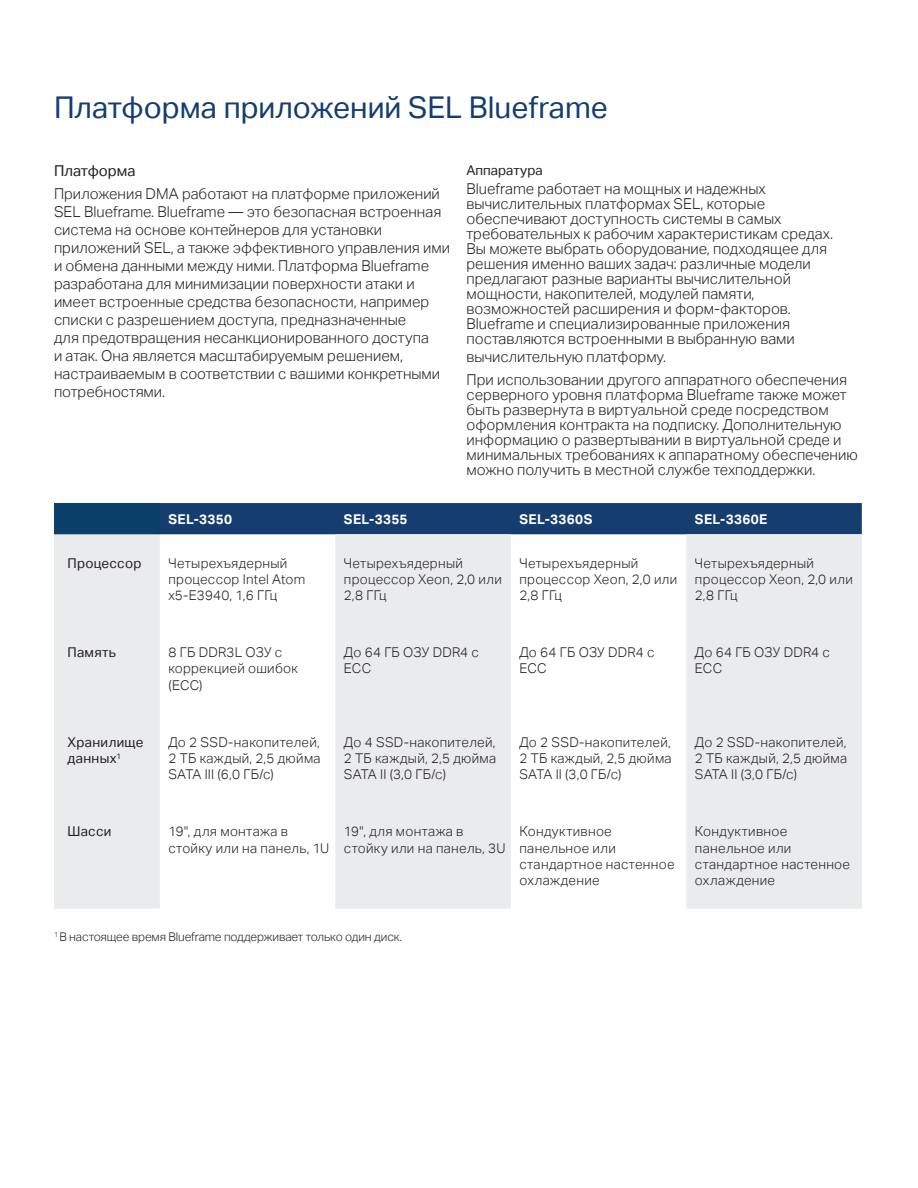
<style>
.page{position:relative;width:918px;height:1188px;background:#fff}
.page>*{position:absolute;margin:0;border:0;box-sizing:border-box;transform-origin:0 0}
.t1{font:30px "Aktiv Grotesk";color:#163d6f}
.t2{font:300 15px/15px "Aktiv Grotesk";color:#231f20}
.t3{font:15px "Aktiv Grotesk";color:#231f20}
.t4{font:300 13.5px/16.2px "Aktiv Grotesk";letter-spacing:.02em;color:#231f20}
.t5{font:13.5px/16.2px "Aktiv Grotesk";letter-spacing:.02em;color:#231f20}
.t6{font:700 13.5px "Aktiv Grotesk";letter-spacing:.025em;color:#fff}
.t7{font:13.5px "Aktiv Grotesk";color:#231f20}
.t8{font:300 12px "Aktiv Grotesk";letter-spacing:-.01em;color:#231f20}
</style>
<div class="page">
<div style="left:54px;top:503px;width:106px;height:31px;background:#0b406a"></div>
<div style="left:160px;top:503px;width:702px;height:31px;background:#163d6f"></div>
<svg style="left:54px;top:534px;width:808px;height:375px;fill:#eaebec"></svg>
<h1 class="t1" style="left:54px;top:90px;width:555px">Платформа приложений SEL Blueframe</h1>
<p class="t3" style="left:54px;top:162px;width:83px">Платформа</p>
<p class="t2" style="left:54px;top:184px;width:398px;line-height:18px">Приложения DMA работают на платформе приложений SEL Blueframe. Blueframe — это безопасная встроенная система на основе контейнеров для установки приложений SEL, а также эффективного управления ими и обмена данными между ними. Платформа Blueframe разработана для минимизации поверхности атаки и имеет встроенные средства безопасности, например списки с разрешением доступа, предназначенные<br>для предотвращения несанкционированного доступа<br>и атак. Она является масштабируемым решением, настраиваемым в соответствии с вашими конкретными потребностями.</p>
<p class="t7" style="left:467px;top:162px;width:78px">Аппаратура</p>
<p class="t2" style="left:467px;top:182px;width:368px">Blueframe работает на мощных и надежных вычислительных платформах SEL, которые обеспечивают доступность системы в самых требовательных к рабочим характеристикам средах.<br>Вы можете выбрать оборудование, подходящее для решения именно ваших задач: различные модели предлагают разные варианты вычислительной мощности, накопителей, модулей памяти, возможностей расширения и форм-факторов.<br>Blueframe и специализированные приложения поставляются встроенными в выбранную вами</p>
<p class="t2" style="left:467px;top:346px;width:382px;line-height:22.5px">вычислительную платформу.<br>При использовании другого аппаратного обеспечения</p>
<p class="t2" style="left:467px;top:387px;width:393px">серверного уровня платформа Blueframe также может быть развернута в виртуальной среде посредством оформления контракта на подписку. Дополнительную информацию о развертывании в виртуальной среде и минимальных требованиях к аппаратному обеспечению можно получить в местной службе техподдержки.</p>
<p class="t6" style="left:168px;top:511px;width:65px">SEL‑3350</p>
<p class="t6" style="left:344px;top:511px;width:65px">SEL-3355</p>
<p class="t6" style="left:519px;top:511px;width:74px">SEL-3360S</p>
<p class="t6" style="left:695px;top:511px;width:74px">SEL-3360E</p>
<p class="t5" style="left:68px;top:555px;width:76px">Процессор</p>
<p class="t4" style="left:168px;top:555px;width:138px">Четырехъядерный процессор Intel Atom x5-E3940, 1,6 ГГц</p>
<p class="t4" style="left:344px;top:555px;width:159px">Четырехъядерный процессор Xeon, 2,0 или<br>2,8 ГГц</p>
<p class="t4" style="left:519px;top:555px;width:159px">Четырехъядерный процессор Xeon, 2,0 или<br>2,8 ГГц</p>
<p class="t4" style="left:695px;top:555px;width:159px">Четырехъядерный процессор Xeon, 2,0 или<br>2,8 ГГц</p>
<p class="t5" style="left:68px;top:645px;width:50px">Память</p>
<p class="t4" style="left:168px;top:645px;width:131px">8 ГБ DDR3L ОЗУ с коррекцией ошибок (ECC)</p>
<p class="t4" style="left:344px;top:645px;width:137px">До 64 ГБ ОЗУ DDR4 с<br>ECC</p>
<p class="t4" style="left:519px;top:645px;width:137px">До 64 ГБ ОЗУ DDR4 с<br>ECC</p>
<p class="t4" style="left:695px;top:645px;width:137px">До 64 ГБ ОЗУ DDR4 с<br>ECC</p>
<p class="t5" style="left:68px;top:734px;width:78px">Хранилище данных<sup>1</sup></p>
<p class="t4" style="left:168px;top:734px;width:154px;text-align:justify">До 2 SSD-накопителей, 2 ТБ каждый, 2,5 дюйма SATA III (6,0 ГБ/с)</p>
<p class="t4" style="left:344px;top:734px;width:154px;text-align:justify">До 4 SSD-накопителей, 2 ТБ каждый, 2,5 дюйма SATA II (3,0 ГБ/с)</p>
<p class="t4" style="left:519px;top:734px;width:154px;text-align:justify">До 2 SSD-накопителей, 2 ТБ каждый, 2,5 дюйма SATA II (3,0 ГБ/с)</p>
<p class="t4" style="left:695px;top:734px;width:154px;text-align:justify">До 2 SSD-накопителей, 2 ТБ каждый, 2,5 дюйма SATA II (3,0 ГБ/с)</p>
<p class="t5" style="left:68px;top:824px;width:45px">Шасси</p>
<p class="t4" style="left:168px;top:824px;width:162px">19", для монтажа в стойку или на панель, 1U</p>
<p class="t4" style="left:344px;top:824px;width:163px">19", для монтажа в стойку или на панель, 3U</p>
<p class="t4" style="left:519px;top:824px;width:157px">Кондуктивное панельное или стандартное настенное охлаждение</p>
<p class="t4" style="left:695px;top:824px;width:157px">Кондуктивное панельное или стандартное настенное охлаждение</p>
<p class="t8" style="left:54px;top:930px;width:349px"><sup>1</sup> В настоящее время Blueframe поддерживает только один диск.</p>
</div>
